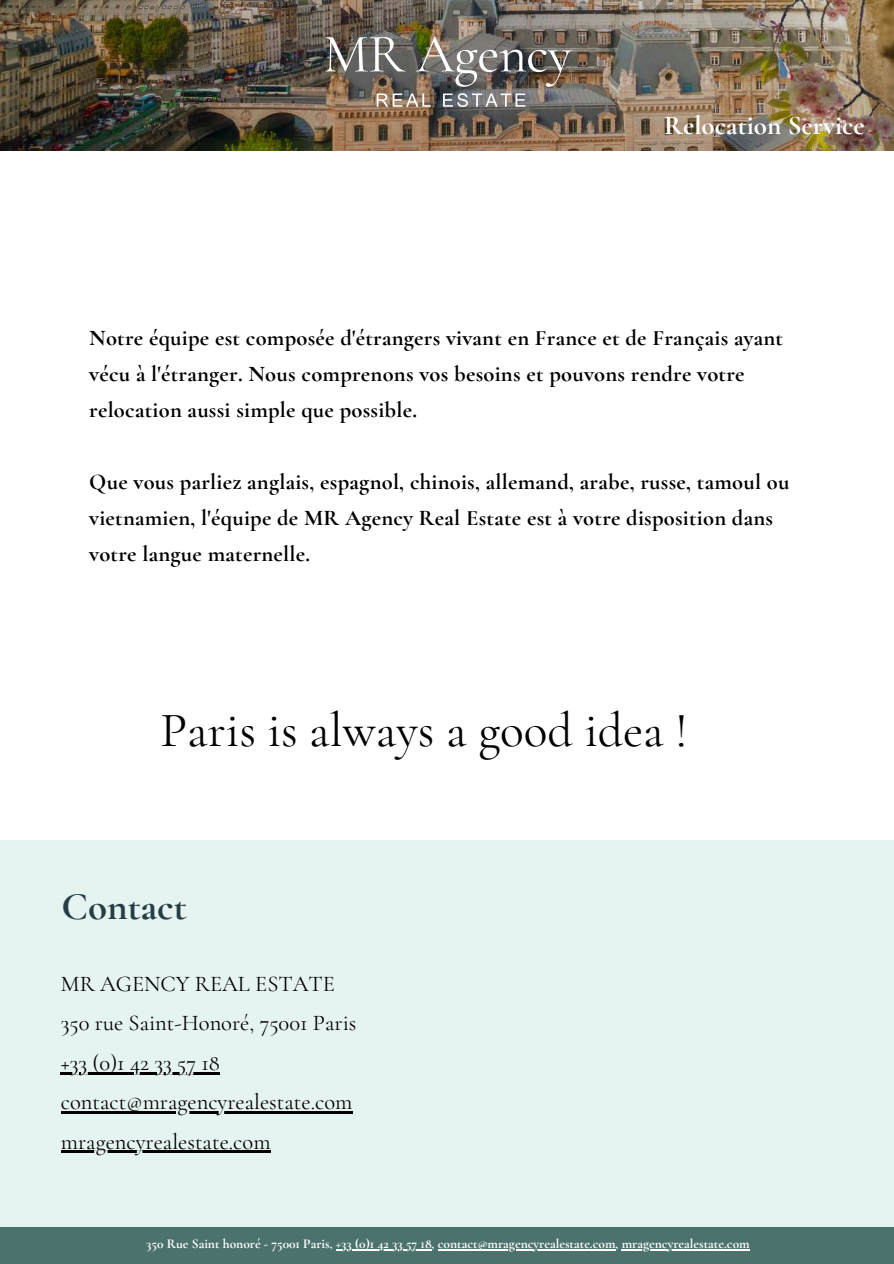
<style>
.page{position:relative;width:894px;height:1264px;background:#fff}
.page>*{position:absolute;margin:0;border:0;box-sizing:border-box;transform-origin:0 0}
.t1{font:49.35px "Cormorant Garamond";color:#000}
.t2{font:700 39px "Cormorant Garamond";color:#263d46}
.t3{font:700 27px "Cormorant Garamond";color:#fff}
.t4{font:700 22.5px/36px "Cormorant Garamond";letter-spacing:.01em;color:#000}
.t5{font:22.5px/39.3px "Cormorant Garamond";color:#000}
.t6{font:700 13.5px "Cormorant Garamond";color:#fff}
</style>
<div class="page">
<div style="left:0;top:1226px;width:893px;height:37px;background:#4b726c"></div>
<hr style="left:336px;top:1249px;width:95px;height:1px;background:#fff">
<hr style="left:437px;top:1249px;width:178px;height:1px;background:#fff">
<hr style="left:621px;top:1249px;width:128px;height:1px;background:#fff">
<img style="left:0;top:0;width:893px;height:151px">
<svg style="left:325px;top:37px;width:80px;height:34px"></svg>
<img style="left:416px;top:37px;width:155px;height:50px">
<svg style="left:376px;top:93px;width:54px;height:14px"></svg>
<svg style="left:443px;top:93px;width:82px;height:14px"></svg>
<div style="left:0;top:840px;width:892px;height:386px;background:#e5f4f1"></div>
<hr style="left:61px;top:1071px;width:159px;height:3px;background:#000">
<hr style="left:61px;top:1111px;width:291px;height:2px;background:#000">
<hr style="left:61px;top:1150px;width:209px;height:2px;background:#000">
<p class="t3" style="left:664px;top:109px;width:202px">Relocation Service</p>
<p class="t4" style="left:89px;top:319px;width:695px">Notre équipe est composée d'étrangers vivant en France et de Français ayant vécu à l'étranger. Nous comprenons vos besoins et pouvons rendre votre relocation aussi simple que possible.</p>
<p class="t4" style="left:89px;top:463px;width:701px">Que vous parliez anglais, espagnol, chinois, allemand, arabe, russe, tamoul ou vietnamien, l'équipe de MR Agency Real Estate est à votre disposition dans votre langue maternelle.</p>
<h1 class="t1" style="left:160px;top:700px;width:528px">Paris is always a good idea !</h1>
<h2 class="t2" style="left:61px;top:883px;width:127px">Contact</h2>
<p class="t5" style="left:61px;top:964px;width:297px">MR AGENCY REAL ESTATE<br>350 rue Saint-Honoré, 75001 Paris +33 (0)1 42 33 57 18 contact@mragencyrealestate.com mragencyrealestate.com</p>
<p class="t6" style="left:146px;top:1235px;width:605px">350 Rue Saint honoré - 75001 Paris, +33 (0)1 42 33 57 18, contact@mragencyrealestate.com, mragencyrealestate.com</p>
</div>
